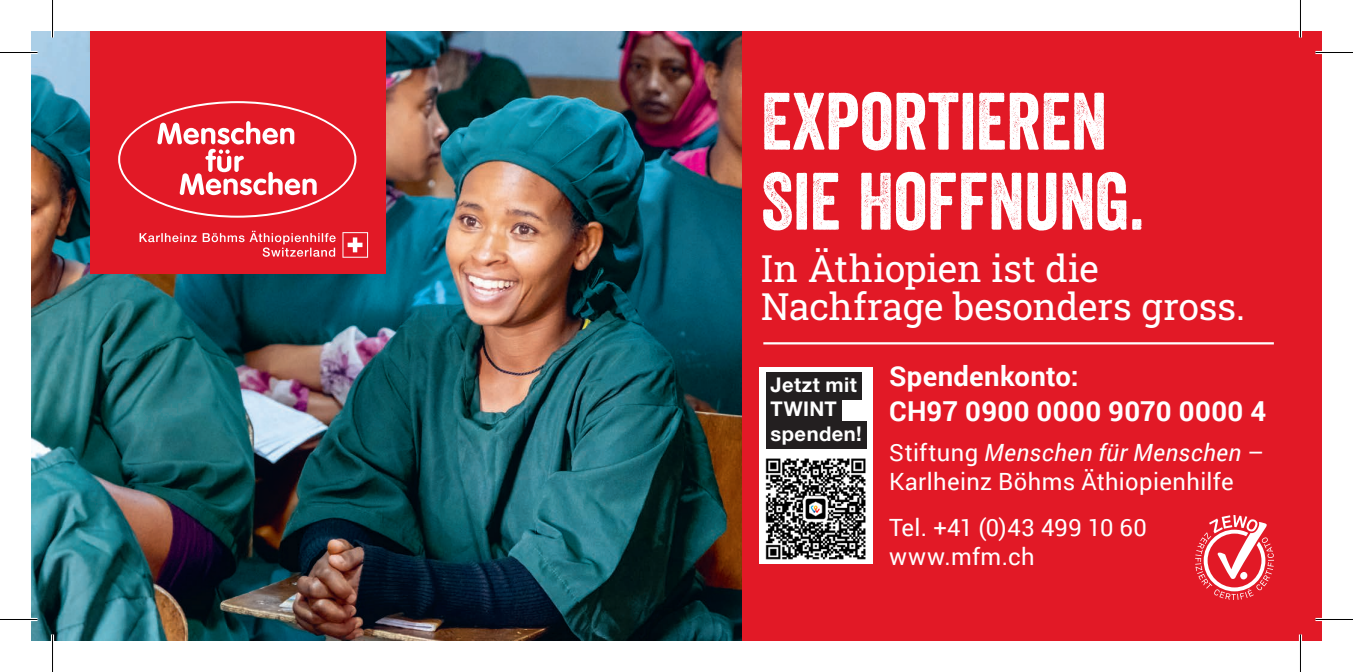
<style>
.page{position:relative;width:1353px;height:672px;background:#fff}
.page>*{position:absolute;margin:0;border:0;box-sizing:border-box;transform-origin:0 0}
.t1{font:78.5px/80px "Veneer";letter-spacing:-.005em;color:#fff}
.t2{font:37.5px/37.5px "Roboto Slab";letter-spacing:-.005em;color:#fff}
.t3{font:700 27.5px/35px "Roboto";letter-spacing:.01em;color:#fff}
.t4{font:23.75px/28.8px "Roboto";letter-spacing:.015em;color:#fff}
.t5{font:700 20.25px/24.2px "Helvetica Neue LT Std";letter-spacing:.025em;color:#fff}
.s1{font-style:italic}
</style>
<div class="page">
<img style="left:31px;top:31px;width:711px;height:610px">
<div style="left:742px;top:31px;width:579px;height:610px;background:#e21926"></div>
<svg style="left:1195px;top:515px;width:78px;height:85px"></svg>
<hr style="left:763px;top:342px;width:510px;height:2px;background:#fff">
<div style="left:91px;top:31px;width:295px;height:243px;background:#e21926"></div>
<svg style="left:139px;top:231px;width:197px;height:26px"></svg>
<svg style="left:118px;top:101px;width:238px;height:117px"></svg>
<svg style="left:342px;top:232px;width:26px;height:26px"></svg>
<div style="left:759px;top:368px;width:113px;height:196px;background:#fff"></div>
<img style="left:765px;top:458px;width:101px;height:102px">
<div style="left:765px;top:373px;width:96px;height:27px;background:#231f20"></div>
<div style="left:765px;top:397px;width:76px;height:28px;background:#231f20"></div>
<div style="left:765px;top:421px;width:101px;height:28px;background:#231f20"></div>
<hr style="left:0;top:51px;width:38px;height:3px;background:#fff">
<hr style="left:1315px;top:51px;width:37px;height:3px;background:#fff">
<hr style="left:0;top:618px;width:38px;height:3px;background:#fff">
<hr style="left:1315px;top:618px;width:37px;height:3px;background:#fff">
<hr style="left:51px;top:0;width:3px;height:38px;background:#fff">
<hr style="left:51px;top:634px;width:3px;height:38px;background:#fff">
<hr style="left:1298px;top:0;width:3px;height:38px;background:#fff">
<hr style="left:1298px;top:634px;width:3px;height:38px;background:#fff">
<hr style="left:0;top:52px;width:38px;height:1px;background:#000">
<hr style="left:1315px;top:52px;width:37px;height:1px;background:#000">
<hr style="left:0;top:619px;width:38px;height:1px;background:#000">
<hr style="left:1315px;top:619px;width:37px;height:1px;background:#000">
<hr style="left:52px;top:0;width:1px;height:38px;background:#000">
<hr style="left:52px;top:634px;width:1px;height:38px;background:#000">
<hr style="left:1299px;top:0;width:1px;height:38px;background:#000">
<hr style="left:1299px;top:634px;width:1px;height:38px;background:#000">
<h1 class="t1" style="left:760px;top:81px;width:385px">EXPORTIEREN<br>SIE HOFFNUNG.</h1>
<h2 class="t2" style="left:760px;top:249px;width:486px">In Äthiopien ist die<br>Nachfrage besonders gross.</h2>
<p class="t5" style="left:770px;top:372px;width:93px">Jetzt mit<br>TWINT spenden!</p>
<p class="t3" style="left:889px;top:358px;width:378px">Spendenkonto:<br>CH97 0900 0000 9070 0000 4</p>
<p class="t4" style="left:889px;top:437px;width:376px">Stiftung <span class="s1">Menschen für Menschen</span> –<br>Karlheinz Böhms Äthiopienhilfe</p>
<p class="t4" style="left:889px;top:512px;width:259px">Tel. +41 (0)43 499 10 60 www.mfm.ch</p>
</div>
